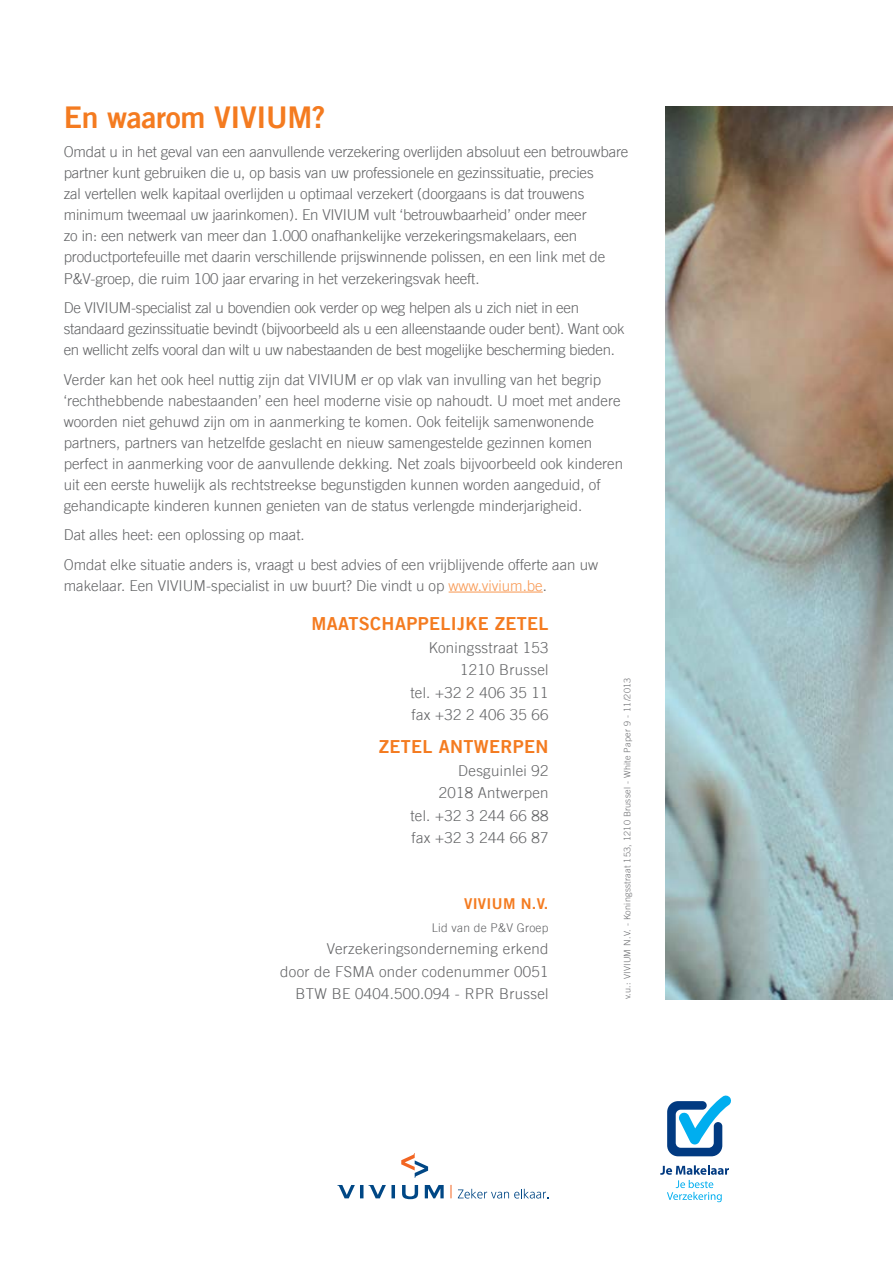
<style>
.page{position:relative;width:893px;height:1263px;background:#fff}
.page>*{position:absolute;margin:0;border:0;box-sizing:border-box;transform-origin:0 0}
.t1{font:30px "Trade Gothic LT Bold Two";letter-spacing:-.01em;color:#f47b20}
.t2{font:18px "Trade Gothic LT Bold Two";letter-spacing:.02em;color:#f47b20}
.t3{font:300 15px/21px "Trade Gothic LT";color:#636466}
.t4{font:300 15px/21px "Trade Gothic LT";letter-spacing:-.02em;color:#636466}
.t5{font:300 15px/22.5px "Trade Gothic LT";letter-spacing:.02em;color:#636466;text-align:right}
.t6{font:15px "Trade Gothic LT Bold Two";letter-spacing:.02em;color:#f47b20}
.t7{font:300 12px "Trade Gothic LT";letter-spacing:.02em;color:#636466}
.t8{font:300 9px "Trade Gothic LT";letter-spacing:.03em;color:#6d6e71}
.s1{color:#f89852}
</style>
<div class="page">
<svg style="left:458px;top:1189px;width:91px;height:9px"></svg>
<svg style="left:451px;top:1185px;width:1px;height:13px"></svg>
<svg style="left:402px;top:1185px;width:16px;height:14px"></svg>
<svg style="left:425px;top:1185px;width:19px;height:13px"></svg>
<svg style="left:337px;top:1185px;width:58px;height:13px"></svg>
<svg style="left:401px;top:1153px;width:27px;height:25px"></svg>
<svg style="left:667px;top:1095px;width:64px;height:61px"></svg>
<svg style="left:660px;top:1165px;width:69px;height:37px"></svg>
<img style="left:665px;top:106px;width:228px;height:893px">
<hr style="left:449px;top:592px;width:94px;height:1px;background:#f89852">
<h1 class="t1" style="left:64px;top:99px;width:263px">En waarom VIVIUM?</h1>
<p class="t3" style="left:64px;top:141px;width:566px">Omdat u in het geval van een aanvullende verzekering overlijden absoluut een betrouwbare partner kunt gebruiken die u, op basis van uw professionele en gezinssituatie, precies<br>zal vertellen welk kapitaal overlijden u optimaal verzekert (doorgaans is dat trouwens minimum tweemaal uw jaarinkomen). En VIVIUM vult ‘betrouwbaarheid’ onder meer<br>zo in: een netwerk van meer dan 1.000 onafhankelijke verzekeringsmakelaars, een productportefeuille met daarin verschillende prijswinnende polissen, en een link met de P&amp;V-groep, die ruim 100 jaar ervaring in het verzekeringsvak heeft.</p>
<p class="t4" style="left:64px;top:297px;width:562px">De VIVIUM-specialist zal u bovendien ook verder op weg helpen als u zich niet in een standaard gezinssituatie bevindt (bijvoorbeeld als u een alleenstaande ouder bent). Want ook en wellicht zelfs vooral dan wilt u uw nabestaanden de best mogelijke bescherming bieden.</p>
<p class="t3" style="left:64px;top:368px;width:561px">Verder kan het ook heel nuttig zijn dat VIVIUM er op vlak van invulling van het begrip ‘rechthebbende nabestaanden’ een heel moderne visie op nahoudt. U moet met andere woorden niet gehuwd zijn om in aanmerking te komen. Ook feitelijk samenwonende partners, partners van hetzelfde geslacht en nieuw samengestelde gezinnen komen perfect in aanmerking voor de aanvullende dekking. Net zoals bijvoorbeeld ook kinderen uit een eerste huwelijk als rechtstreekse begunstigden kunnen worden aangeduid, of gehandicapte kinderen kunnen genieten van de status verlengde minderjarigheid.</p>
<p class="t3" style="left:64px;top:520px;width:536px;line-height:29.5px">Dat alles heet: een oplossing op maat.<br>Omdat elke situatie anders is, vraagt u best advies of een vrijblijvende offerte aan uw</p>
<p class="t3" style="left:64px;top:574px;width:485px">makelaar. Een VIVIUM-specialist in uw buurt? Die vindt u op <span class="s1">www.vivium.be</span>.</p>
<p class="t2" style="left:311px;top:613px;width:239px">MAATSCHAPPELIJKE ZETEL</p>
<p class="t5" style="left:410px;top:636px;width:140px">Koningsstraat 153<br>1210 Brussel<br>tel. +32 2 406 35 11 fax +32 2 406 35 66</p>
<p class="t2" style="left:379px;top:736px;width:171px">ZETEL ANTWERPEN</p>
<p class="t5" style="left:410px;top:759px;width:140px">Desguinlei 92<br>2018 Antwerpen<br>tel. +32 3 244 66 88 fax +32 3 244 66 87</p>
<p class="t6" style="left:464px;top:895px;width:86px">VIVIUM N.V.</p>
<p class="t7" style="left:432px;top:920px;width:118px">Lid van de P&amp;V Groep</p>
<p class="t5" style="left:280px;top:937px;width:270px">Verzekeringsonderneming erkend<br>door de FSMA onder codenummer 0051<br>BTW BE 0404.500.094 - RPR Brussel</p>
<p class="t8" style="left:622px;top:999px;width:323px;rotate:-90deg">v.u.: VIVIUM N.V. - Koningsstraat 153, 1210 Brussel - White Paper 9 - 11/2013</p>
</div>
